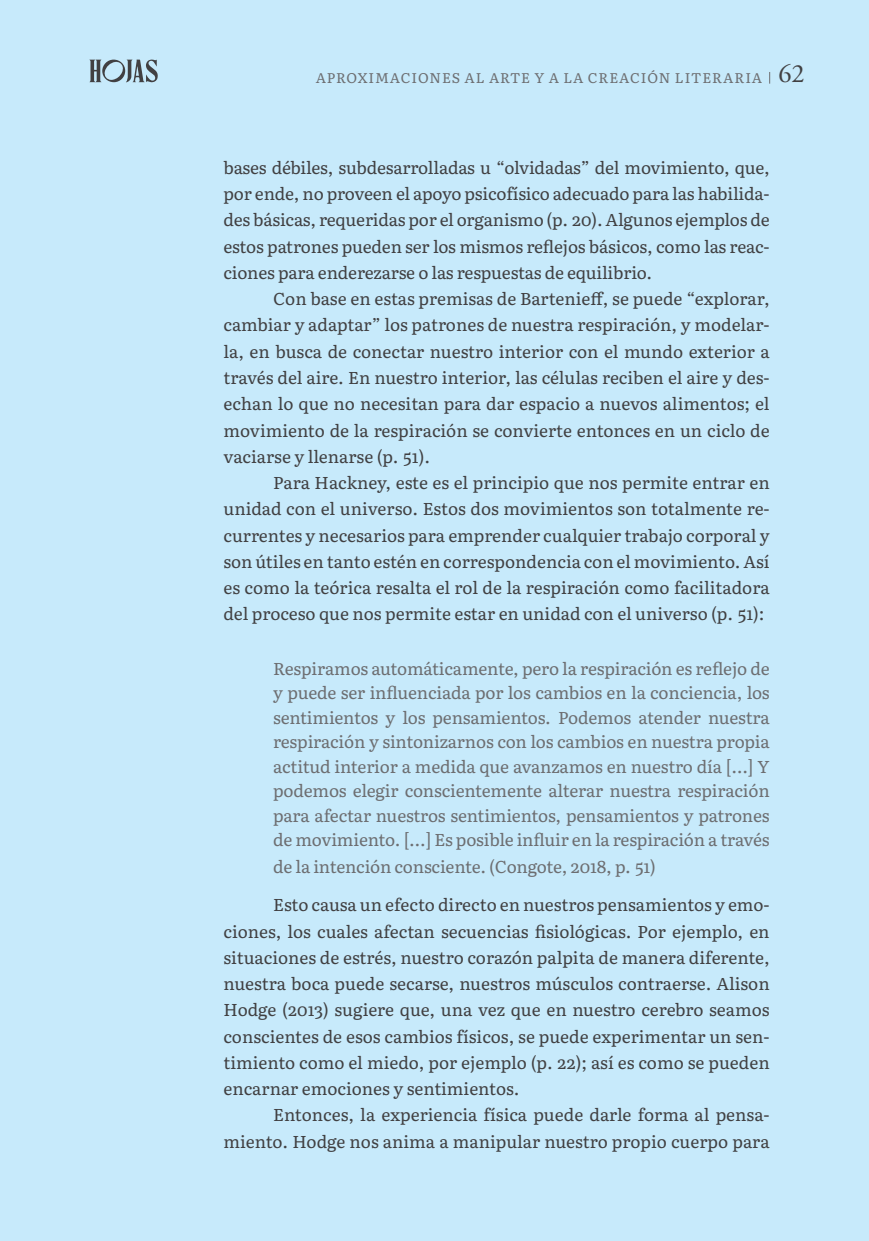
<style>
.page{position:relative;width:869px;height:1241px;background:#fff}
.page>*{position:absolute;margin:0;border:0;box-sizing:border-box;transform-origin:0 0}
.t1{font:17.15px/26.2px "Literata";letter-spacing:-.005em;color:#414042;text-align:justify}
.t2{font:17.15px/24.5px "Literata";letter-spacing:-.01em;color:#6d6e71;text-align:justify}
.t3{font:14px "Literata";letter-spacing:.06em;color:#6d6e71}
.s1{font-family:"Adobe Garamond Pro";font-size:26.25px;color:#414042}
</style>
<div class="page">
<div style="left:0;top:0;width:868px;height:1240px;background:#c7eafb"></div>
<svg style="left:89px;top:59px;width:69px;height:24px"></svg>
<p class="t3" style="left:315px;top:67px;width:490px">APROXIMACIONES AL ARTE Y A LA CREACIÓN LITERARIA <span class="s1">62</span></p>
<p class="t1" style="left:223px;top:153px;width:547px">bases débiles, subdesarrolladas u “olvidadas” del movimiento, que, por ende, no proveen el apoyo psicofísico adecuado para las habilida&shy;des básicas, requeridas por el organismo (p. 20). Algunos ejemplos de estos patrones pueden ser los mismos reflejos básicos, como las reac&shy;ciones para enderezarse o las respuestas de equilibrio.</p>
<p class="t1" style="left:223px;top:284px;width:547px;text-indent:50px">Con base en estas premisas de Bartenieff, se puede “explorar, cambiar y adaptar” los patrones de nuestra respiración, y modelar&shy;la, en busca de conectar nuestro interior con el mundo exterior a través del aire. En nuestro interior, las células reciben el aire y des&shy;echan lo que no necesitan para dar espacio a nuevos alimentos; el movimiento de la respiración se convierte entonces en un ciclo de vaciarse y llenarse (p. 51).</p>
<p class="t1" style="left:223px;top:468px;width:547px;text-indent:50px">Para Hackney, este es el principio que nos permite entrar en unidad con el universo. Estos dos movimientos son totalmente re&shy;currentes y necesarios para emprender cualquier trabajo corporal y son útiles en tanto estén en correspondencia con el movimiento. Así es como la teórica resalta el rol de la respiración como facilitadora del proceso que nos permite estar en unidad con el universo (p. 51):</p>
<p class="t2" style="left:273px;top:655px;width:498px">Respiramos automáticamente, pero la respiración es reflejo de y puede ser influenciada por los cambios en la conciencia, los sentimientos y los pensamientos. Podemos atender nuestra respiración y sintonizarnos con los cambios en nuestra propia actitud interior a medida que avanzamos en nuestro día […] Y podemos elegir conscientemente alterar nuestra respiración para afectar nuestros sentimientos, pensamientos y patrones de movimiento. […] Es posible influir en la respiración a través</p>
<p class="t2" style="left:273px;top:852px;width:384px">de la intención consciente. (Congote, 2018, p. 51)</p>
<p class="t1" style="left:223px;top:890px;width:547px;text-indent:50px">Esto causa un efecto directo en nuestros pensamientos y emo&shy;ciones, los cuales afectan secuencias fisiológicas. Por ejemplo, en situaciones de estrés, nuestro corazón palpita de manera diferente, nuestra boca puede secarse, nuestros músculos contraerse. Alison Hodge (2013) sugiere que, una vez que en nuestro cerebro seamos conscientes de esos cambios físicos, se puede experimentar un sen&shy;timiento como el miedo, por ejemplo (p. 22); así es como se pueden encarnar emociones y sentimientos.</p>
<p class="t1" style="left:223px;top:1100px;width:547px;text-align:right">Entonces, la experiencia física puede darle forma al pensa&shy;miento. Hodge nos anima a manipular nuestro propio cuerpo para</p>
</div>
